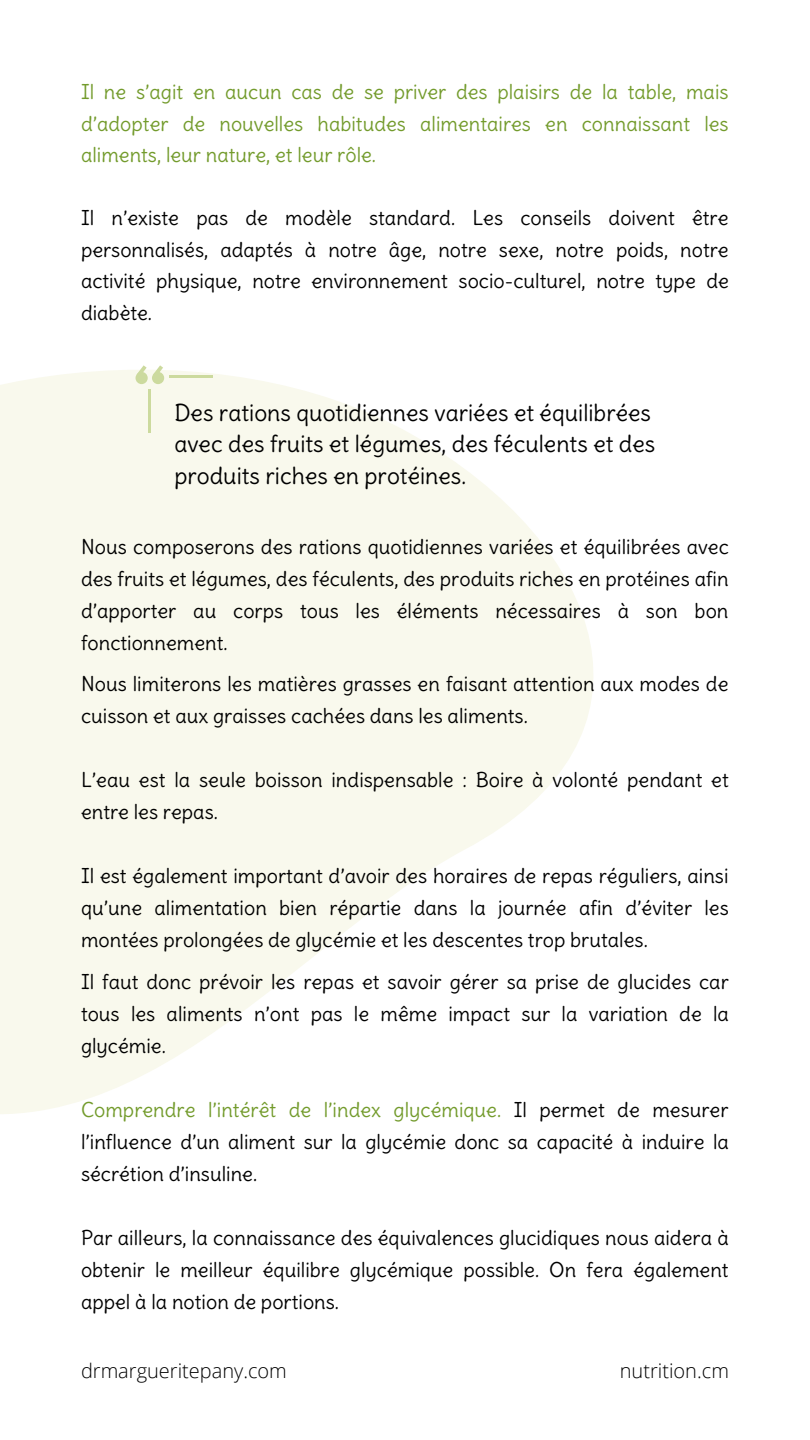
<style>
.page{position:relative;width:810px;height:1440px;background:#fff}
.page>*{position:absolute;margin:0;border:0;box-sizing:border-box;transform-origin:0 0}
.t1{font:23px/31.5px "Delius";color:#000}
.t2{font:20px/32px "Delius";color:#000;text-align:justify}
.t3{font:20px/31.5px "Delius";color:#739b2c;text-align:justify}
.t4{font:300 20px "Open Sans";color:#000}
.s1{color:#739b2c}
</style>
<div class="page">
<svg style="left:0;top:370px;width:593px;height:744px;fill:#f9f9ed"></svg>
<div style="left:152px;top:372px;width:12px;height:12px;background:#ccda9e;border-radius:50%"></div>
<svg style="left:153px;top:365px;width:10px;height:9px"></svg>
<div style="left:136px;top:372px;width:12px;height:12px;background:#ccda9e;border-radius:50%"></div>
<svg style="left:137px;top:365px;width:10px;height:10px"></svg>
<hr style="left:149px;top:389px;width:2px;height:44px;background:#ccda9e">
<hr style="left:169px;top:376px;width:44px;height:2px;background:#ccda9e">
<p class="t3" style="left:81px;top:77px;width:649px">Il ne s’agit en aucun cas de se priver des plaisirs de la table, mais d’adopter de nouvelles habitudes alimentaires en connaissant les aliments, leur nature, et leur rôle.</p>
<p class="t2" style="left:81px;top:203px;width:649px;line-height:31.5px">Il n’existe pas de modèle standard. Les conseils doivent être personnalisés, adaptés à notre âge, notre sexe, notre poids, notre activité physique, notre environnement socio-culturel, notre type de diabète.</p>
<p class="t1" style="left:174px;top:397px;width:482px">Des rations quotidiennes variées et équilibrées avec des fruits et légumes, des féculents et des produits riches en protéines.</p>
<p class="t2" style="left:81px;top:530px;width:649px">Nous composerons des rations quotidiennes variées et équilibrées avec des fruits et légumes, des féculents, des produits riches en protéines afin d’apporter au corps tous les éléments nécessaires à son bon fonctionnement.</p>
<p class="t2" style="left:81px;top:668px;width:649px">Nous limiterons les matières grasses en faisant attention aux modes de cuisson et aux graisses cachées dans les aliments.</p>
<p class="t2" style="left:81px;top:764px;width:649px">L’eau est la seule boisson indispensable : Boire à volonté pendant et entre les repas.</p>
<p class="t2" style="left:81px;top:860px;width:649px">Il est également important d’avoir des horaires de repas réguliers, ainsi qu’une alimentation bien répartie dans la journée afin d’éviter les montées prolongées de glycémie et les descentes trop brutales.</p>
<p class="t2" style="left:81px;top:965px;width:649px">Il faut donc prévoir les repas et savoir gérer sa prise de glucides car tous les aliments n’ont pas le même impact sur la variation de la glycémie.</p>
<p class="t2" style="left:81px;top:1093px;width:649px"><span class="s1">Comprendre l’intérêt de l’index glycémique.</span> Il permet de mesurer l’influence d’un aliment sur la glycémie donc sa capacité à induire la sécrétion d’insuline.</p>
<p class="t2" style="left:81px;top:1221px;width:649px">Par ailleurs, la connaissance des équivalences glucidiques nous aidera à obtenir le meilleur équilibre glycémique possible. On fera également appel à la notion de portions.</p>
<p class="t4" style="left:81px;top:1357px;width:207px">drmargueritepany.com</p>
<p class="t4" style="left:620px;top:1357px;width:111px">nutrition.cm</p>
</div>
